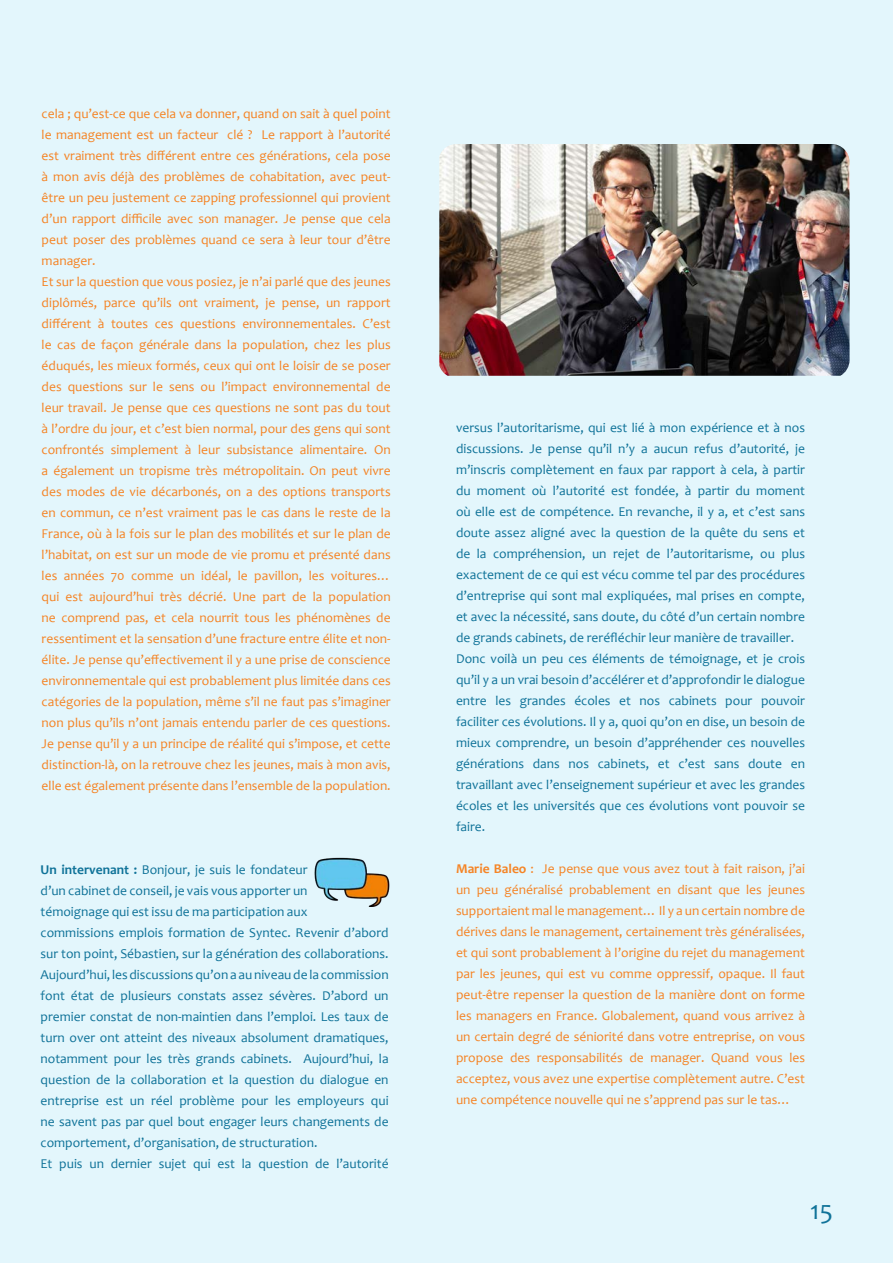
<style>
.page{position:relative;width:893px;height:1263px;background:#e3f6fc}
.page>*{position:absolute;margin:0;border:0;box-sizing:border-box;transform-origin:0 0}
.t1{font:27px "Candara";color:#107399}
._10_reg_18_left{font:13.5px/21px "Candara";color:#f58425;text-align:justify}
._10_reg_18_left-2{font:13.5px/21px "Candara";color:#107399;text-align:justify}
.s1{font-weight:700}
</style>
<div class="page">
<img style="left:315px;top:857px;width:75px;height:50px">
<img style="left:439px;top:144px;width:410px;height:232px">
<p class="_10_reg_18_left" style="left:42px;top:103px;width:351px">cela ; qu’est-ce que cela va donner, quand on sait à quel point le management est un facteur clé ? Le rapport à l’autorité est vraiment très différent entre ces générations, cela pose à mon avis déjà des problèmes de cohabitation, avec peut&shy;être un peu justement ce zapping professionnel qui provient d’un rapport difficile avec son manager. Je pense que cela peut poser des problèmes quand ce sera à leur tour d’être manager.</p>
<p class="_10_reg_18_left" style="left:42px;top:271px;width:351px">Et sur la question que vous posiez, je n’ai parlé que des jeunes diplômés, parce qu’ils ont vraiment, je pense, un rapport différent à toutes ces questions environnementales. C’est le cas de façon générale dans la population, chez les plus éduqués, les mieux formés, ceux qui ont le loisir de se poser des questions sur le sens ou l’impact environnemental de leur travail. Je pense que ces questions ne sont pas du tout à l’ordre du jour, et c’est bien normal, pour des gens qui sont confrontés simplement à leur subsistance alimentaire. On a également un tropisme très métropolitain. On peut vivre des modes de vie décarbonés, on a des options transports en commun, ce n’est vraiment pas le cas dans le reste de la France, où à la fois sur le plan des mobilités et sur le plan de l’habitat, on est sur un mode de vie promu et présenté dans les années 70 comme un idéal, le pavillon, les voitures… qui est aujourd’hui très décrié. Une part de la population ne comprend pas, et cela nourrit tous les phénomènes de ressentiment et la sensation d’une fracture entre élite et non&shy;élite. Je pense qu’effectivement il y a une prise de conscience environnementale qui est probablement plus limitée dans ces catégories de la population, même s’il ne faut pas s’imaginer non plus qu’ils n’ont jamais entendu parler de ces questions.<br>Je pense qu’il y a un principe de réalité qui s’impose, et cette distinction-là, on la retrouve chez les jeunes, mais à mon avis, elle est également présente dans l’ensemble de la population.</p>
<p class="_10_reg_18_left-2" style="left:41px;top:859px;width:350px;text-align:left"><span class="s1">Un intervenant :</span> Bonjour, je suis le fondateur<br>d’un cabinet de conseil, je vais vous apporter un<br>témoignage qui est issu de ma participation aux<br>commissions emplois formation de Syntec. Revenir d’abord sur ton point, Sébastien, sur la génération des collaborations.<br>Aujourd’hui, les discussions qu’on a au niveau de la commission font état de plusieurs constats assez sévères. D’abord un premier constat de non-maintien dans l’emploi. Les taux de turn over ont atteint des niveaux absolument dramatiques, notamment pour les très grands cabinets. Aujourd’hui, la question de la collaboration et la question du dialogue en entreprise est un réel problème pour les employeurs qui ne savent pas par quel bout engager leurs changements de comportement, d’organisation, de structuration.</p>
<p class="_10_reg_18_left-2" style="left:41px;top:1153px;width:350px">Et puis un dernier sujet qui est la question de l’autorité</p>
<p class="_10_reg_18_left-2" style="left:456px;top:417px;width:351px">versus l’autoritarisme, qui est lié à mon expérience et à nos discussions. Je pense qu’il n’y a aucun refus d’autorité, je m’inscris complètement en faux par rapport à cela, à partir du moment où l’autorité est fondée, à partir du moment où elle est de compétence. En revanche, il y a, et c’est sans doute assez aligné avec la question de la quête du sens et de la compréhension, un rejet de l’autoritarisme, ou plus exactement de ce qui est vécu comme tel par des procédures d’entreprise qui sont mal expliquées, mal prises en compte, et avec la nécessité, sans doute, du côté d’un certain nombre de grands cabinets, de reréfléchir leur manière de travailler.</p>
<p class="_10_reg_18_left-2" style="left:456px;top:648px;width:351px">Donc voilà un peu ces éléments de témoignage, et je crois qu’il y a un vrai besoin d’accélérer et d’approfondir le dialogue entre les grandes écoles et nos cabinets pour pouvoir faciliter ces évolutions. Il y a, quoi qu’on en dise, un besoin de mieux comprendre, un besoin d’appréhender ces nouvelles générations dans nos cabinets, et c’est sans doute en travaillant avec l’enseignement supérieur et avec les grandes écoles et les universités que ces évolutions vont pouvoir se faire.</p>
<p class="_10_reg_18_left" style="left:456px;top:858px;width:351px"><span class="s1">Marie Baleo</span> : Je pense que vous avez tout à fait raison, j’ai un peu généralisé probablement en disant que les jeunes supportaient mal le management… Il y a un certain nombre de dérives dans le management, certainement très généralisées, et qui sont probablement à l’origine du rejet du management par les jeunes, qui est vu comme oppressif, opaque. Il faut peut-être repenser la question de la manière dont on forme les managers en France. Globalement, quand vous arrivez à un certain degré de séniorité dans votre entreprise, on vous propose des responsabilités de manager. Quand vous les acceptez, vous avez une expertise complètement autre. C’est une compétence nouvelle qui ne s’apprend pas sur le tas…</p>
<h1 class="t1" style="left:810px;top:1193px;width:24px">15</h1>
</div>
